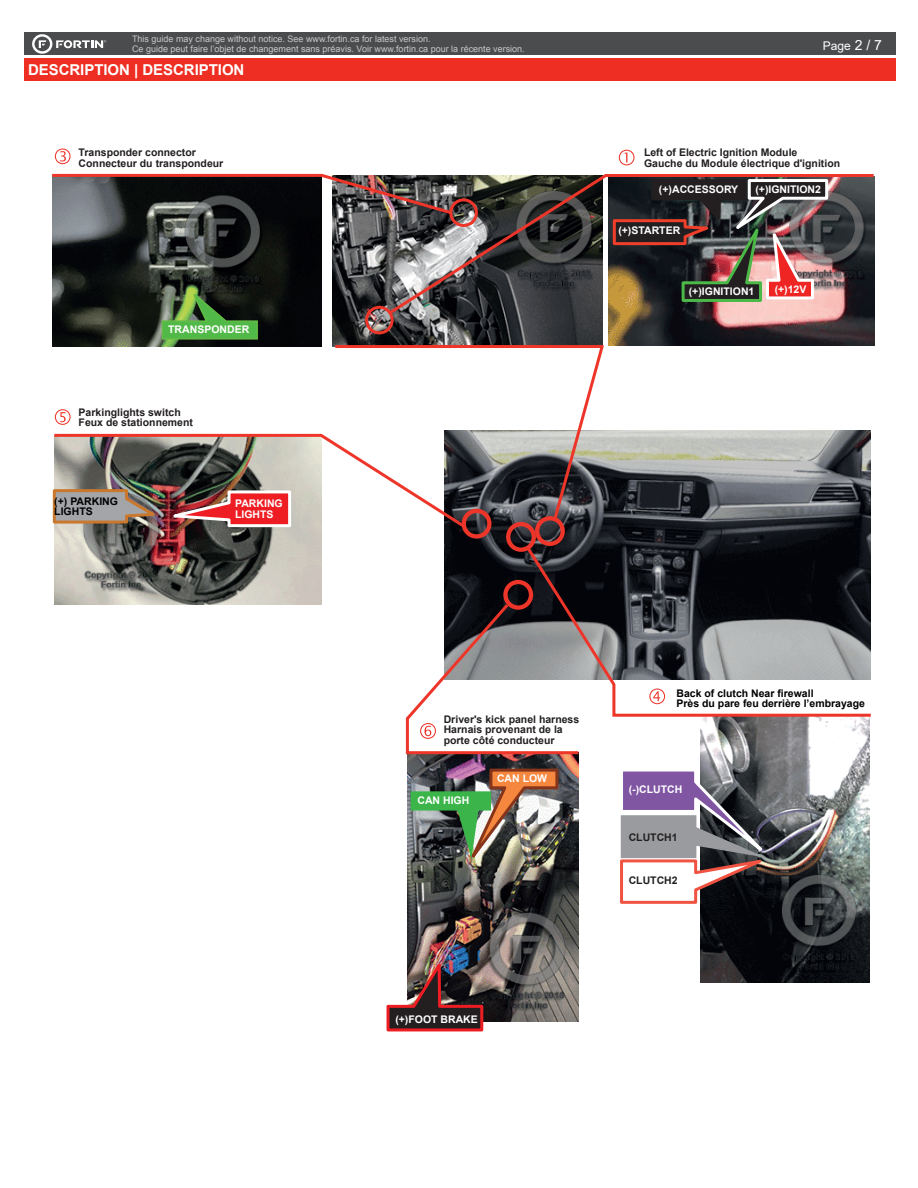
<style>
.page{position:relative;width:918px;height:1188px;background:#fff}
.page>*{position:absolute;margin:0;border:0;box-sizing:border-box;transform-origin:0 0}
.t1{font:700 15px "Arial";letter-spacing:-.005em;color:#fff}
.t2{font:12px "Arial";color:#fff}
.t3{font:700 10.5px/10.5px "Arial";color:#231f20}
.t4{font:700 10.5px/10.5px "Arial";color:#fff}
.t5{font:700 10.5px/10.5px "Arial";color:#000001}
.t6{font:9px/9.8px "Arial";color:#c7c8ca}
.s1{font-size:13.95px}
</style>
<div class="page">
<div style="left:24px;top:33px;width:872px;height:22px;background:#4b4c4d"></div>
<div style="left:24px;top:58px;width:872px;height:23px;background:#ee2e22"></div>
<svg style="left:32px;top:34px;width:74px;height:20px"></svg>
<img style="left:52px;top:216px;width:270px;height:131px">
<img style="left:407px;top:756px;width:171px;height:266px">
<svg style="left:161px;top:292px;width:98px;height:48px;background:#447938"></svg>
<img style="left:332px;top:216px;width:270px;height:128px">
<img style="left:444px;top:430px;width:426px;height:171px">
<svg style="left:619px;top:150px;width:16px;height:15px"></svg>
<svg style="left:55px;top:149px;width:16px;height:15px"></svg>
<img style="left:608px;top:317px;width:267px;height:29px">
<div style="left:365px;top:306px;width:29px;height:28px;border:3px solid #ee3529;border-radius:50%"></div>
<div style="left:503px;top:580px;width:30px;height:30px;border:4px solid #ee3529;border-radius:50%"></div>
<svg style="left:405px;top:601px;width:174px;height:155px"></svg>
<img style="left:410px;top:767px;width:150px;height:114px">
<svg style="left:332px;top:344px;width:273px;height:179px"></svg>
<svg style="left:385px;top:174px;width:490px;height:143px;background:#5c4f4c"></svg>
<svg style="left:52px;top:173px;width:403px;height:43px;background:#504444"></svg>
<div style="left:535px;top:516px;width:30px;height:30px;border:4px solid #ee3529;border-radius:50%"></div>
<img style="left:386px;top:955px;width:99px;height:77px">
<img style="left:700px;top:718px;width:170px;height:265px">
<svg style="left:620px;top:767px;width:171px;height:138px"></svg>
<svg style="left:523px;top:543px;width:348px;height:175px"></svg>
<div style="left:506px;top:522px;width:30px;height:30px;border:4px solid #ee3529;border-radius:50%"></div>
<img style="left:54px;top:530px;width:267px;height:75px">
<svg style="left:55px;top:409px;width:16px;height:16px"></svg>
<img style="left:52px;top:432px;width:416px;height:98px">
<div style="left:462px;top:509px;width:30px;height:30px;border:4px solid #ee3529;border-radius:50%"></div>
<p class="t6" style="left:132px;top:34px;width:394px">This guide may change without notice. See www.fortin.ca for latest version.<br>Ce guide peut faire l’objet de changement sans préavis. Voir www.fortin.ca pour la récente version.</p>
<h1 class="t1" style="left:28px;top:59px;width:218px">DESCRIPTION | DESCRIPTION</h1>
<p class="t3" style="left:79px;top:148px;width:146px">Transponder connector<br>Connecteur du transpondeur</p>
<p class="t4" style="left:168px;top:324px;width:83px">TRANSPONDER</p>
<p class="t3" style="left:79px;top:407px;width:116px">Parkinglights switch<br>Feux de stationnement</p>
<p class="t5" style="left:54px;top:496px;width:65px">(+) PARKING<br>LIGHTS</p>
<p class="t4" style="left:235px;top:499px;width:49px">PARKING<br>LIGHTS</p>
<p class="t2" style="left:823px;top:38px;width:61px">Page <span class="s1">2 / 7</span></p>
<p class="t3" style="left:644px;top:148px;width:198px">Left of Electric Ignition Module<br>Gauche du Module électrique d'ignition</p>
<p class="t4" style="left:659px;top:184px;width:81px">(+)ACCESSORY</p>
<p class="t4" style="left:755px;top:184px;width:67px">(+)IGNITION2</p>
<p class="t4" style="left:618px;top:225px;width:63px">(+)STARTER</p>
<p class="t4" style="left:689px;top:286px;width:67px">(+)IGNITION1</p>
<p class="t4" style="left:775px;top:284px;width:33px">(+)12V</p>
<p class="t3" style="left:444px;top:714px;width:137px">Driver's kick panel harness<br>Harnais provenant de la porte côté conducteur</p>
<p class="t4" style="left:417px;top:796px;width:53px">CAN HIGH</p>
<p class="t4" style="left:497px;top:774px;width:52px">CAN LOW</p>
<p class="t5" style="left:677px;top:688px;width:190px">Back of clutch Near firewall<br>Près du pare feu derrière l’embrayage</p>
<p class="t4" style="left:629px;top:784px;width:55px">(-)CLUTCH</p>
<p class="t3" style="left:629px;top:832px;width:50px">CLUTCH1</p>
<p class="t3" style="left:629px;top:875px;width:50px">CLUTCH2</p>
<p class="t4" style="left:395px;top:1014px;width:84px">(+)FOOT BRAKE</p>
</div>
